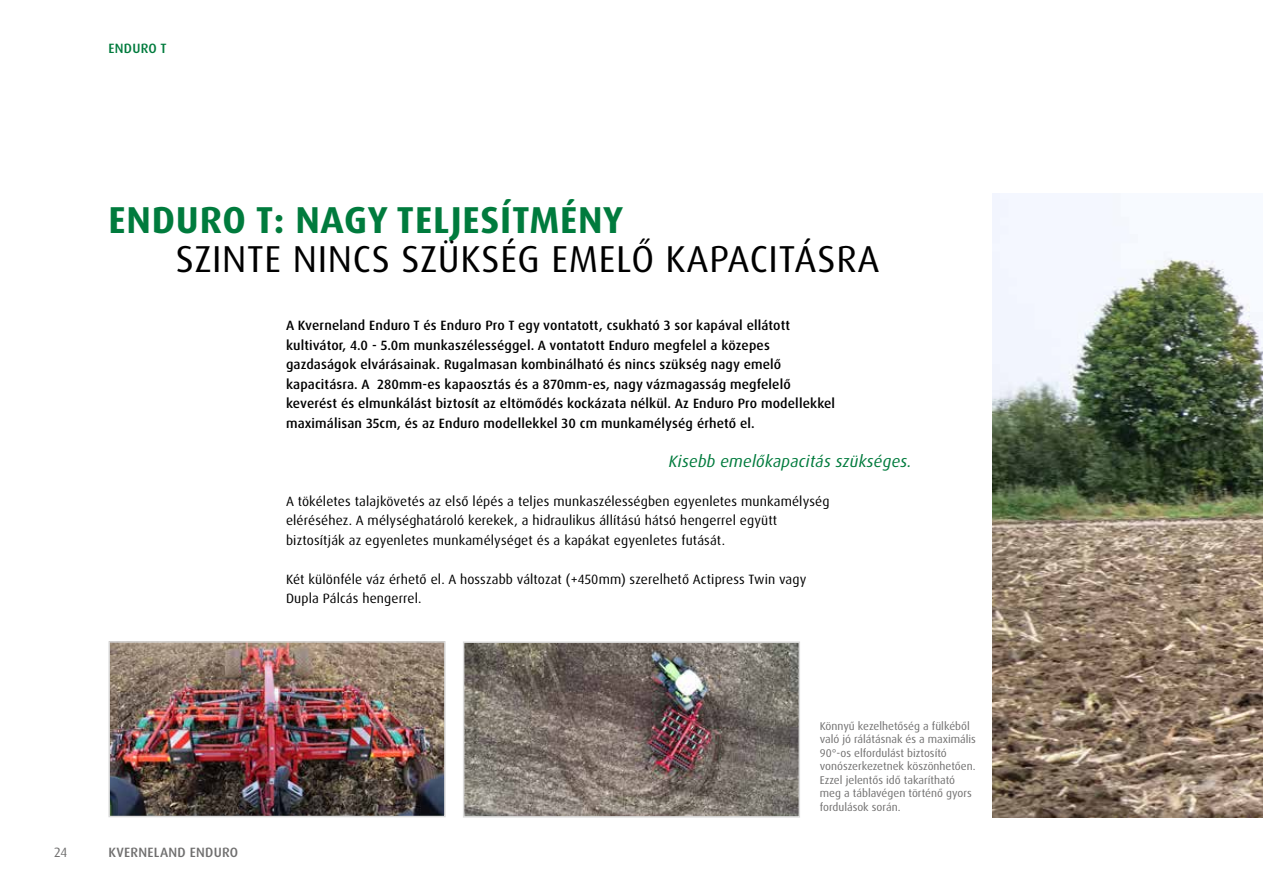
<style>
.page{position:relative;width:1263px;height:893px;background:#fff}
.page>*{position:absolute;margin:0;border:0;box-sizing:border-box;transform-origin:0 0}
.t1{font:37.5px "Dax Pro";letter-spacing:.02em;color:#000}
.t2{font:700 37.5px "Dax Pro";letter-spacing:.02em;color:#007b3d}
.t3{font:italic 16.5px "Dax Pro";letter-spacing:.01em;color:#007b3d}
.t4{font:500 13.5px/19.5px "Dax Pro";letter-spacing:.01em;color:#000}
.t5{font:13.5px/19.5px "Dax Pro";letter-spacing:.01em;color:#000}
.t6{font:500 13.5px "Dax Pro";letter-spacing:.02em;color:#706f6f}
.t7{font:500 13.5px "Dax Pro";letter-spacing:.02em;color:#007b3d}
.t8{font:13.5px "Dax Pro";color:#706f6f}
.t9{font:11.25px/13.5px "Dax Pro";color:#706f6f}
</style>
<div class="page">
<img style="left:993px;top:194px;width:270px;height:624px">
<img style="left:111px;top:644px;width:332px;height:170px">
<div style="left:108px;top:641px;width:338px;height:176px;border:2px solid #dadada"></div>
<img style="left:466px;top:644px;width:331px;height:171px">
<div style="left:463px;top:641px;width:337px;height:177px;border:2px solid #dadada"></div>
<p class="t7" style="left:108px;top:40px;width:60px">ENDURO T</p>
<h1 class="t2" style="left:109px;top:195px;width:516px">ENDURO T: NAGY TELJESÍTMÉNY</h1>
<h1 class="t1" style="left:176px;top:234px;width:705px">SZINTE NINCS SZÜKSÉG EMELŐ KAPACITÁSRA</h1>
<p class="t4" style="left:286px;top:316px;width:551px">A Kverneland Enduro T és Enduro Pro T egy vontatott, csukható 3 sor kapával ellátott kultivátor, 4.0 - 5.0m munkaszélességgel. A vontatott Enduro megfelel a közepes gazdaságok elvárásainak. Rugalmasan kombinálható és nincs szükség nagy emelő kapacitásra. A 280mm-es kapaosztás és a 870mm-es, nagy vázmagasság megfelelő keverést és elmunkálást biztosít az eltömődés kockázata nélkül. Az Enduro Pro modellekkel maximálisan 35cm, és az Enduro modellekkel 30 cm munkamélység érhető el.</p>
<p class="t3" style="left:669px;top:450px;width:244px">Kisebb emelőkapacitás szükséges.</p>
<p class="t5" style="left:286px;top:491px;width:545px">A tökéletes talajkövetés az első lépés a teljes munkaszélességben egyenletes munkamélység eléréséhez. A mélységhatároló kerekek, a hidraulikus állítású hátsó hengerrel együtt biztosítják az egyenletes munkamélységet és a kapákat egyenletes futását.</p>
<p class="t5" style="left:286px;top:569px;width:522px">Két különféle váz érhető el. A hosszabb változat (+450mm) szerelhető Actipress Twin vagy<br>Dupla Pálcás hengerrel.</p>
<p class="t8" style="left:54px;top:843px;width:15px">24</p>
<p class="t6" style="left:108px;top:843px;width:131px">KVERNELAND ENDURO</p>
<p class="t9" style="left:820px;top:719px;width:158px">Könnyű kezelhetőség a fülkéből való jó rálátásnak és a maximális<br>90°-os elfordulást biztosító vonószerkezetnek köszönhetően.<br>Ezzel jelentős idő takarítható meg a táblavégen történő gyors fordulások során.</p>
</div>
